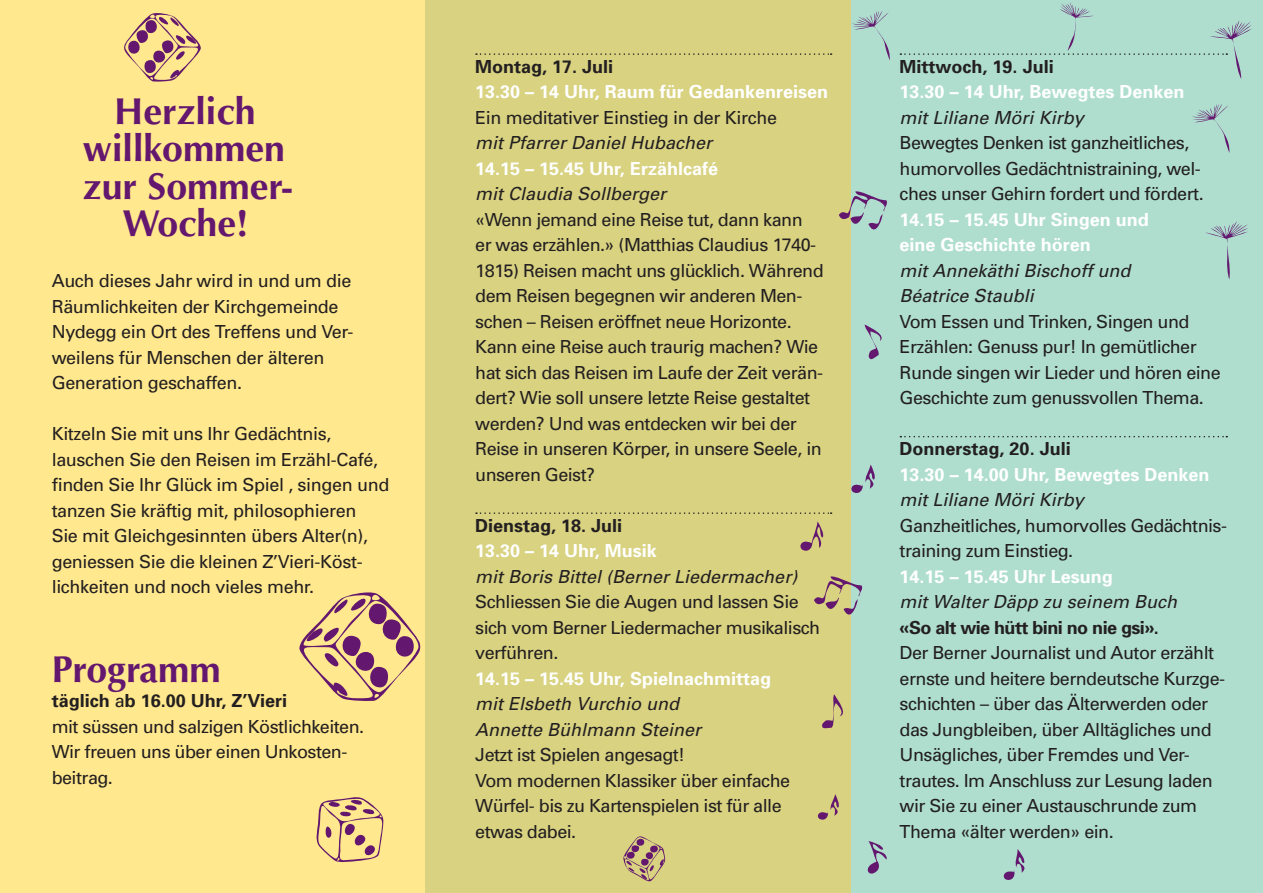
<style>
.page{position:relative;width:1263px;height:893px;background:#fff}
.page>*{position:absolute;margin:0;border:0;box-sizing:border-box;transform-origin:0 0}
.t1{font:700 37.5px/37.5px "Optima LH East A";color:#63176e;text-align:center}
.t2{font:18px/25.5px "Univers";letter-spacing:-.03em;color:#231f20}
.t3{font:700 18px/25.5px "Univers";color:#fff}
.t4{font:italic 18px/25.5px "Univers";color:#231f20}
.t5{font:700 18px "Univers";color:#231f20}
.t6{font:700 18px "Univers";letter-spacing:-.03em;color:#231f20}
.s1{font-weight:700}
</style>
<div class="page">
<div style="left:0;top:0;width:425px;height:893px;background:#ffe88d"></div>
<div style="left:850px;top:0;width:413px;height:893px;background:#afdecf"></div>
<div style="left:425px;top:0;width:425px;height:893px;background:#d8d281"></div>
<svg style="left:623px;top:836px;width:42px;height:46px"></svg>
<svg style="left:299px;top:592px;width:122px;height:109px"></svg>
<svg style="left:124px;top:13px;width:77px;height:69px"></svg>
<svg style="left:900px;top:436px;width:327px;height:1px"></svg>
<svg style="left:476px;top:53px;width:356px;height:2px"></svg>
<svg style="left:476px;top:512px;width:356px;height:2px"></svg>
<svg style="left:316px;top:797px;width:68px;height:65px"></svg>
<svg style="left:1205px;top:221px;width:43px;height:59px"></svg>
<svg style="left:852px;top:11px;width:38px;height:50px"></svg>
<svg style="left:1192px;top:104px;width:38px;height:49px"></svg>
<svg style="left:900px;top:2px;width:352px;height:77px"></svg>
<svg style="left:822px;top:694px;width:21px;height:35px"></svg>
<svg style="left:865px;top:324px;width:17px;height:36px"></svg>
<svg style="left:814px;top:575px;width:49px;height:46px"></svg>
<svg style="left:839px;top:190px;width:48px;height:46px"></svg>
<svg style="left:817px;top:794px;width:22px;height:26px"></svg>
<svg style="left:1003px;top:849px;width:22px;height:31px"></svg>
<svg style="left:850px;top:464px;width:25px;height:30px"></svg>
<svg style="left:800px;top:521px;width:24px;height:30px"></svg>
<svg style="left:867px;top:841px;width:20px;height:33px"></svg>
<h1 class="t1" style="left:83px;top:92px;width:212px">Herzlich willkommen zur Sommer-<br>Woche!</h1>
<p class="t2" style="left:52px;top:268px;width:303px">Auch dieses Jahr wird in und um die<br>Räumlichkeiten der Kirchgemeinde<br>Nydegg ein Ort des Treffens und Ver&shy;weilens für Menschen der älteren<br>Generation geschaffen.</p>
<p class="t2" style="left:52px;top:421px;width:339px">Kitzeln Sie mit uns Ihr Gedächtnis, lauschen Sie den Reisen im Erzähl-Café, finden Sie Ihr Glück im Spiel , singen und tanzen Sie kräftig mit, philosophieren<br>Sie mit Gleichgesinnten übers Alter(n), geniessen Sie die kleinen Z’Vieri-Köst&shy;lichkeiten und noch vieles mehr.</p>
<h1 class="t1" style="left:52px;top:650px;width:171px">Programm</h1>
<p class="t2" style="left:52px;top:688px;width:314px"><span class="s1">täglich</span> a<span class="s1">b 16.00 Uhr, Z’Vieri<br></span>mit süssen und salzigen Köstlichkeiten.<br>Wir freuen uns über einen Unkosten&shy;beitrag.</p>
<p class="t5" style="left:475px;top:55px;width:140px">Montag, 17. Juli</p>
<p class="t3" style="left:475px;top:79px;width:354px">13.30 – 14 Uhr, Raum für Gedankenreisen</p>
<p class="t2" style="left:475px;top:105px;width:303px">Ein meditativer Einstieg in der Kirche</p>
<p class="t4" style="left:475px;top:130px;width:239px">mit Pfarrer Daniel Hubacher</p>
<p class="t3" style="left:475px;top:156px;width:244px">14.15 – 15.45 Uhr, Erzählcafé</p>
<p class="t4" style="left:475px;top:181px;width:193px">mit Claudia Sollberger</p>
<p class="t2" style="left:475px;top:207px;width:350px">«Wenn jemand eine Reise tut, dann kann<br>er was erzählen.» (Matthias Claudius 1740- 1815) Reisen macht uns glücklich. Während dem Reisen begegnen wir anderen Men&shy;schen – Reisen eröffnet neue Horizonte.<br>Kann eine Reise auch traurig machen? Wie hat sich das Reisen im Laufe der Zeit verän&shy;dert? Wie soll unsere letzte Reise gestaltet werden? Und was entdecken wir bei der Reise in unseren Körper, in unsere Seele, in unseren Geist?</p>
<p class="t5" style="left:475px;top:515px;width:149px">Dienstag, 18. Juli</p>
<p class="t3" style="left:475px;top:538px;width:183px">13.30 – 14 Uhr, Musik</p>
<p class="t4" style="left:475px;top:564px;width:324px">mit Boris Bittel (Berner Liedermacher)</p>
<p class="t2" style="left:475px;top:589px;width:347px">Schliessen Sie die Augen und lassen Sie sich vom Berner Liedermacher musikalisch verführen.</p>
<p class="t3" style="left:475px;top:666px;width:297px">14.15 – 15.45 Uhr, Spielnachmittag</p>
<p class="t4" style="left:475px;top:691px;width:228px">mit Elsbeth Vurchio und<br>Annette Bühlmann Steiner</p>
<p class="t2" style="left:475px;top:742px;width:316px">Jetzt ist Spielen angesagt!<br>Vom modernen Klassiker über einfache<br>Würfel- bis zu Kartenspielen ist für alle etwas dabei.</p>
<p class="t5" style="left:900px;top:55px;width:156px">Mittwoch, 19. Juli</p>
<p class="t3" style="left:900px;top:79px;width:286px">13.30 – 14 Uhr, Bewegtes Denken</p>
<p class="t4" style="left:900px;top:105px;width:186px">mit Liliane Möri Kirby</p>
<p class="t2" style="left:900px;top:130px;width:306px">Bewegtes Denken ist ganzheitliches, humorvolles Gedächtnistraining, wel&shy;ches unser Gehirn fordert und fördert.</p>
<p class="t3" style="left:900px;top:207px;width:251px">14.15 – 15.45 Uhr Singen und eine Geschichte hören</p>
<p class="t4" style="left:900px;top:258px;width:232px">mit Annekäthi Bischoff und<br>Béatrice Staubli</p>
<p class="t2" style="left:900px;top:309px;width:323px">Vom Essen und Trinken, Singen und Erzählen: Genuss pur! In gemütlicher Runde singen wir Lieder und hören eine Geschichte zum genussvollen Thema.</p>
<p class="t5" style="left:900px;top:438px;width:173px">Donnerstag, 20. Juli</p>
<p class="t3" style="left:900px;top:462px;width:311px">13.30 – 14.00 Uhr, Bewegtes Denken</p>
<p class="t4" style="left:900px;top:487px;width:186px">mit Liliane Möri Kirby</p>
<p class="t2" style="left:900px;top:513px;width:329px">Ganzheitliches, humorvolles Gedächtnis&shy;training zum Einstieg.</p>
<p class="t3" style="left:900px;top:564px;width:215px">14.15 – 15.45 Uhr Lesung</p>
<p class="t4" style="left:900px;top:589px;width:279px">mit Walter Däpp zu seinem Buch</p>
<p class="t6" style="left:900px;top:617px;width:261px">«So alt wie hütt bini no nie gsi».</p>
<p class="t2" style="left:900px;top:640px;width:327px">Der Berner Journalist und Autor erzählt ernste und heitere berndeutsche Kurzge&shy;schichten – über das Älterwerden oder das Jungbleiben, über Alltägliches und Unsägliches, über Fremdes und Ver&shy;trautes. Im Anschluss zur Lesung laden wir Sie zu einer Austauschrunde zum Thema «älter werden» ein.</p>
</div>
